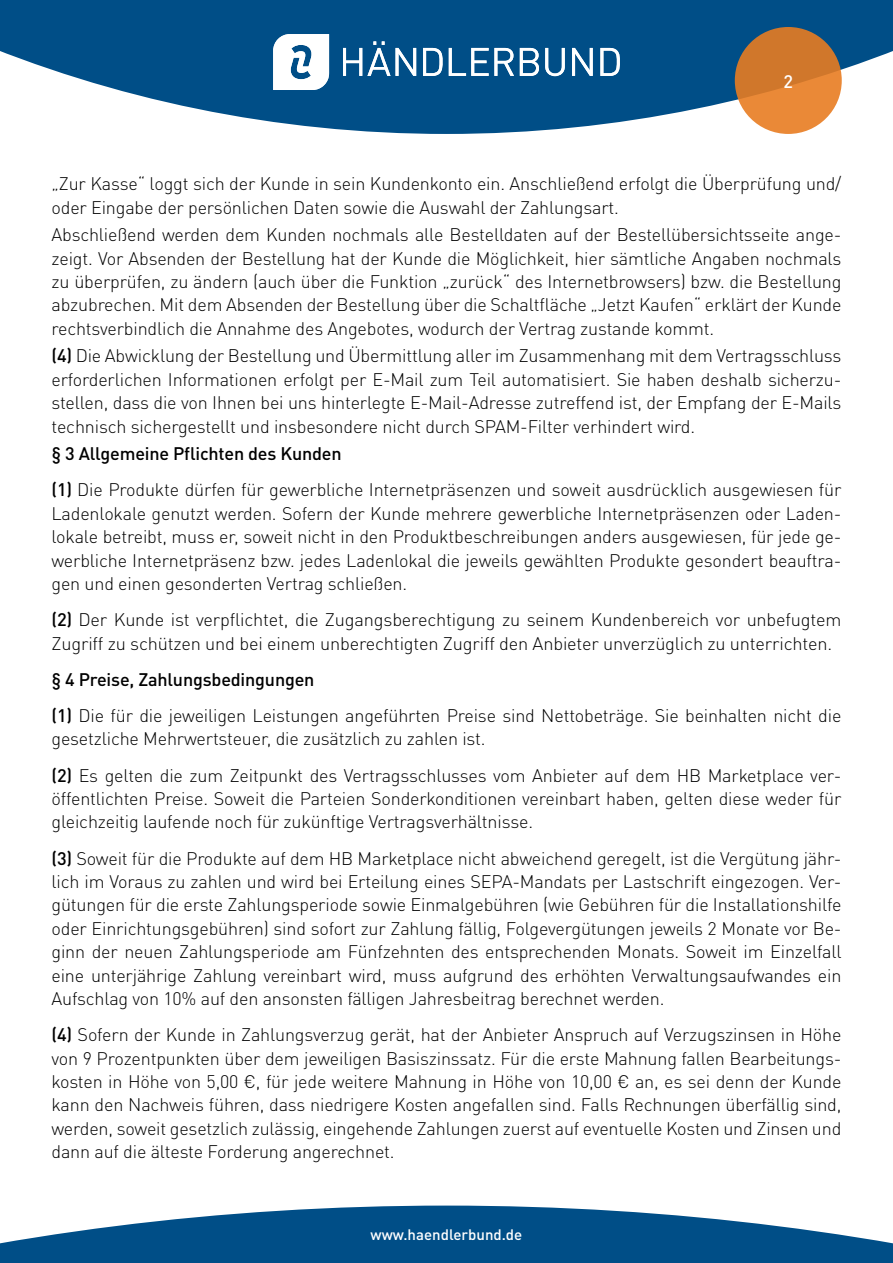
<style>
.page{position:relative;width:893px;height:1263px;background:#fff}
.page>*{position:absolute;margin:0;border:0;box-sizing:border-box;transform-origin:0 0}
.t1{font:300 18px/23.4px "DIN Pro";letter-spacing:-.01em;color:#000}
.t2{font:500 18px "DIN Pro";color:#fff}
.t3{font:500 15px "DIN Pro";color:#fff}
.s1{font-weight:500}
</style>
<div class="page">
<svg style="left:0;top:0;width:893px;height:134px;fill:#004e87"></svg>
<svg style="left:735px;top:27px;width:107px;height:107px;background:#da7f31"></svg>
<svg style="left:343px;top:41px;width:47px;height:35px"></svg>
<svg style="left:396px;top:48px;width:20px;height:28px"></svg>
<svg style="left:423px;top:48px;width:20px;height:28px"></svg>
<svg style="left:449px;top:48px;width:65px;height:28px"></svg>
<svg style="left:520px;top:48px;width:19px;height:28px"></svg>
<svg style="left:545px;top:48px;width:20px;height:28px"></svg>
<svg style="left:572px;top:48px;width:21px;height:28px"></svg>
<svg style="left:600px;top:48px;width:20px;height:28px"></svg>
<svg style="left:273px;top:34px;width:56px;height:56px"></svg>
<svg style="left:0;top:1205px;width:893px;height:58px;fill:#004e87"></svg>
<p class="t2" style="left:783px;top:67px;width:11px">2</p>
<p class="t1" style="left:52px;top:170px;width:791px">„Zur Kasse“ loggt sich der Kunde in sein Kundenkonto ein. Anschließend erfolgt die Überprüfung und/ oder Eingabe der persönlichen Daten sowie die Auswahl der Zahlungsart.</p>
<p class="t1" style="left:52px;top:221px;width:791px;text-align:justify">Abschließend werden dem Kunden nochmals alle Bestelldaten auf der Bestellübersichtsseite ange&shy;zeigt. Vor Absenden der Bestellung hat der Kunde die Möglichkeit, hier sämtliche Angaben nochmals zu überprüfen, zu ändern (auch über die Funktion „zurück“ des Internetbrowsers) bzw. die Bestellung abzubrechen. Mit dem Absenden der Bestellung über die Schaltfläche „Jetzt Kaufen“ erklärt der Kunde rechtsverbindlich die Annahme des Angebotes, wodurch der Vertrag zustande kommt.</p>
<p class="t1" style="left:52px;top:343px;width:791px;text-align:justify"><span class="s1">(4)</span> Die Abwicklung der Bestellung und Übermittlung aller im Zusammenhang mit dem Vertragsschluss erforderlichen Informationen erfolgt per E-Mail zum Teil automatisiert. Sie haben deshalb sicherzu&shy;stellen, dass die von Ihnen bei uns hinterlegte E-Mail-Adresse zutreffend ist, der Empfang der E-Mails technisch sichergestellt und insbesondere nicht durch SPAM-Filter verhindert wird.</p>
<p class="t1" style="left:52px;top:434px;width:791px;line-height:36.2px"><span class="s1">§ 3 Allgemeine Pflichten des Kunden<br>(1)</span> Die Produkte dürfen für gewerbliche Internetpräsenzen und soweit ausdrücklich ausgewiesen für</p>
<p class="t1" style="left:52px;top:500px;width:791px;text-align:justify">Ladenlokale genutzt werden. Sofern der Kunde mehrere gewerbliche Internetpräsenzen oder Laden&shy;lokale betreibt, muss er, soweit nicht in den Produktbeschreibungen anders ausgewiesen, für jede ge&shy;werbliche Internetpräsenz bzw. jedes Ladenlokal die jeweils gewählten Produkte gesondert beauftra&shy;gen und einen gesonderten Vertrag schließen.</p>
<p class="t1" style="left:52px;top:606px;width:791px"><span class="s1">(2)</span> Der Kunde ist verpflichtet, die Zugangsberechtigung zu seinem Kundenbereich vor unbefugtem<br>Zugriff zu schützen und bei einem unberechtigten Zugriff den Anbieter unverzüglich zu unterrichten.</p>
<p class="t1" style="left:52px;top:660px;width:791px;line-height:36.2px"><span class="s1">§ 4 Preise, Zahlungsbedingungen<br>(1)</span> Die für die jeweiligen Leistungen angeführten Preise sind Nettobeträge. Sie beinhalten nicht die</p>
<p class="t1" style="left:52px;top:719px;width:791px;line-height:36.2px">gesetzliche Mehrwertsteuer, die zusätzlich zu zahlen ist.<br><span class="s1">(2)</span> Es gelten die zum Zeitpunkt des Vertragsschlusses vom Anbieter auf dem HB Marketplace ver-</p>
<p class="t1" style="left:52px;top:785px;width:791px">öffentlichten Preise. Soweit die Parteien Sonderkonditionen vereinbart haben, gelten diese weder für gleichzeitig laufende noch für zukünftige Vertragsverhältnisse.</p>
<p class="t1" style="left:52px;top:845px;width:791px;text-align:justify"><span class="s1">(3)</span> Soweit für die Produkte auf dem HB Marketplace nicht abweichend geregelt, ist die Vergütung jähr&shy;lich im Voraus zu zahlen und wird bei Erteilung eines SEPA-Mandats per Lastschrift eingezogen. Ver&shy;gütungen für die erste Zahlungsperiode sowie Einmalgebühren (wie Gebühren für die Installationshilfe oder Einrichtungsgebühren) sind sofort zur Zahlung fällig, Folgevergütungen jeweils 2 Monate vor Be&shy;ginn der neuen Zahlungsperiode am Fünfzehnten des entsprechenden Monats. Soweit im Einzelfall eine unterjährige Zahlung vereinbart wird, muss aufgrund des erhöhten Verwaltungsaufwandes ein Aufschlag von 10% auf den ansonsten fälligen Jahresbeitrag berechnet werden.</p>
<p class="t1" style="left:52px;top:1021px;width:792px;text-align:justify"><span class="s1">(4)</span> Sofern der Kunde in Zahlungsverzug gerät, hat der Anbieter Anspruch auf Verzugszinsen in Höhe von 9 Prozentpunkten über dem jeweiligen Basiszinssatz. Für die erste Mahnung fallen Bearbeitungs&shy;kosten in Höhe von 5,00 €, für jede weitere Mahnung in Höhe von 10,00 € an, es sei denn der Kunde kann den Nachweis führen, dass niedrigere Kosten angefallen sind. Falls Rechnungen überfällig sind, werden, soweit gesetzlich zulässig, eingehende Zahlungen zuerst auf eventuelle Kosten und Zinsen und dann auf die älteste Forderung angerechnet.</p>
<p class="t3" style="left:371px;top:1223px;width:153px">www.haendlerbund.de</p>
</div>
